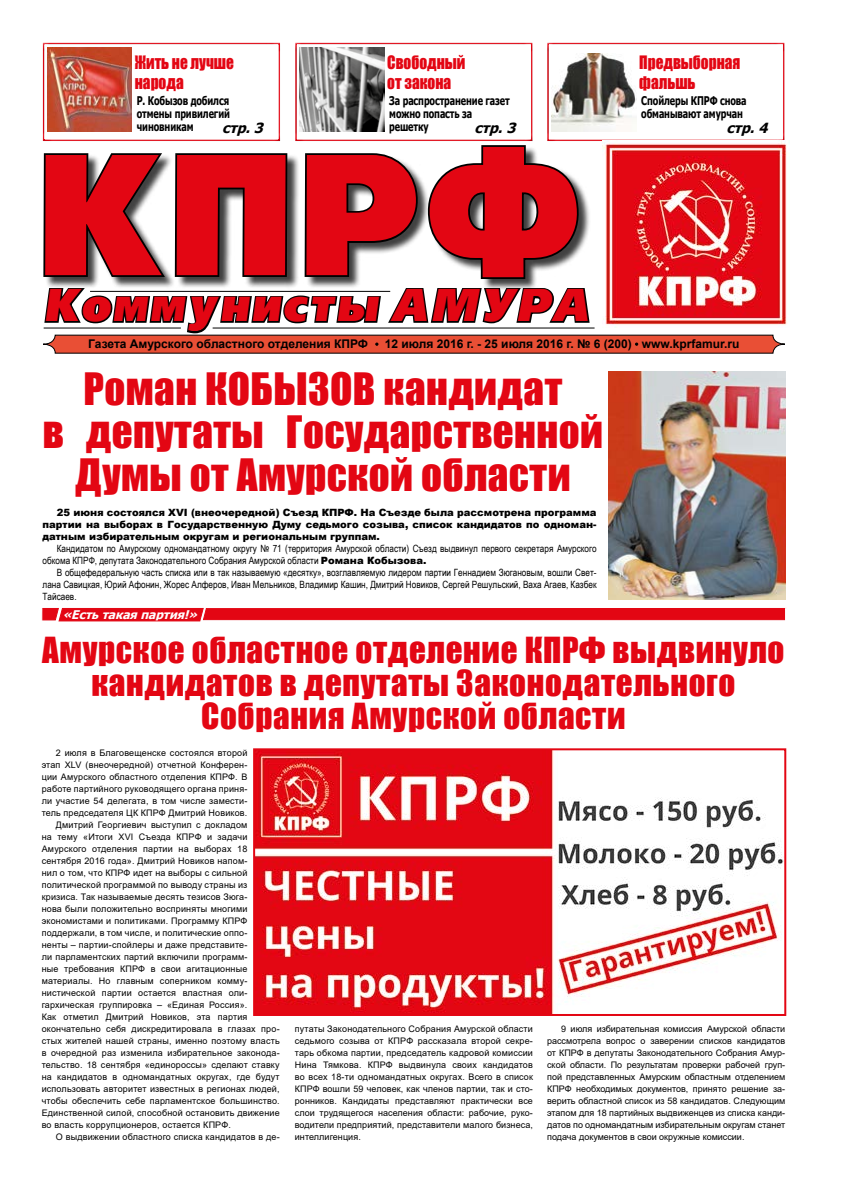
<style>
.page{position:relative;width:842px;height:1191px;background:#fff}
.page>*{position:absolute;margin:0;border:0;box-sizing:border-box;transform-origin:0 0}
.t1{font:italic 171.6px "Free Set Extra CTT";color:#e30613;scale:.89 1}
.t2{font:italic 45.7px "Free Set Extra CTT";letter-spacing:.07em;color:#e30613;scale:.93 1}
.t3{font:41px/43px "Impact";letter-spacing:.01em;color:#e30613;text-align:center}
.t4{font:33px/33px "Impact";letter-spacing:.02em;color:#e30613;text-align:center}
.t5{font:17px/20px "Impact";color:#e30613;scale:.9 1}
.t6{font:italic 700 14px "Tahoma";color:#000}
.t7{font:700 12px/13px "Tahoma";letter-spacing:-.01em;color:#000;scale:.75 1}
.t8{font:700 12px "Arial";color:#000}
.t9{font:italic 700 12px "Tahoma";color:#fff}
.t10{font:10px/12px "Arial Narrow";color:#000}
.t11{font:900 10px/12px "Arial";color:#000;text-align:justify}
.t12{font:9px/12px "Arial";letter-spacing:.02em;color:#000;text-align:justify}
.s1{font-family:"Arial";font-weight:900}
</style>
<div class="page">
<div style="left:543px;top:38px;width:249px;height:104px;background:#000;opacity:.75"></div>
<img style="left:552px;top:54px;width:84px;height:77px">
<img style="left:602px;top:140px;width:187px;height:184px">
<div style="left:38px;top:38px;width:249px;height:104px;background:#000;opacity:.75"></div>
<img style="left:47px;top:48px;width:85px;height:83px">
<div style="left:291px;top:38px;width:249px;height:104px;background:#000;opacity:.75"></div>
<img style="left:300px;top:48px;width:84px;height:83px">
<svg style="left:43px;top:143px;width:743px;height:358px"></svg>
<svg style="left:41px;top:608px;width:744px;height:14px;background:#e62530"></svg>
<img style="left:256px;top:751px;width:527px;height:262px">
<div style="left:253px;top:748px;width:533px;height:268px;border:2px solid #e30613"></div>
<img style="left:609px;top:372px;width:176px;height:227px">
<h3 class="t5" style="left:135px;top:51px;width:112px">Жить не лучше народа</h3>
<h3 class="t6" style="left:222px;top:118px;width:48px">стр.3</h3>
<h3 class="t7" style="left:137px;top:95px;width:126px;text-align:justify">Р. Кобызов добился отмены привилегий чиновникам</h3>
<h3 class="t5" style="left:387px;top:51px;width:88px">Свободный от закона</h3>
<h3 class="t7" style="left:389px;top:95px;width:162px">За распространение газет можно попасть за решетку</h3>
<h3 class="t6" style="left:474px;top:118px;width:48px">стр.3</h3>
<h1 class="t1" style="left:38px;top:116px;width:612px">КПРФ</h1>
<h2 class="t2" style="left:44px;top:279px;width:586px">Коммунисты АМУРА</h2>
<h3 class="t5" style="left:639px;top:51px;width:114px">Предвыборная фальшь</h3>
<h3 class="t6" style="left:726px;top:118px;width:48px">стр.4</h3>
<h3 class="t7" style="left:641px;top:95px;width:142px">Спойлеры КПРФ снова обманывают амурчан</h3>
<h3 class="t8" style="left:88px;top:335px;width:281px">Газета Амурского областного отделения КПРФ</h3>
<h3 class="t8" style="left:385px;top:335px;width:356px">12 июля 2016 г. - 25 июля 2016 г. № 6 (200) www.kprfamur.ru</h3>
<h3 class="t3" style="left:43px;top:367px;width:562px">Роман КОБЫЗОВ кандидат<br>в депутаты Государственной<br>Думы от Амурской области</h3>
<p class="t11" style="left:43px;top:506px;width:555px;text-indent:14px">25 июня состоялся XVI (внеочередной) Съезд КПРФ. На Съезде была рассмотрена программа партии на выборах в Государственную Думу седьмого созыва, список кандидатов по одноман&shy;датным избирательным округам и региональным группам.</p>
<p class="t10" style="left:43px;top:542px;width:555px;text-indent:14px">Кандидатом по Амурскому одномандатному округу № 71 (территория Амурской области) Съезд выдвинул первого секретаря Амурского обкома КПРФ, депутата Законодательного Собрания Амурской области <span class="s1">Романа Кобызова.</span></p>
<p class="t10" style="left:43px;top:566px;width:555px;text-align:justify;text-indent:14px">В общефедеральную часть списка или в так называемую «десятку», возглавляемую лидером партии Геннадием Зюгановым, вошли Свет&shy;лана Савицкая, Юрий Афонин, Жорес Алферов, Иван Мельников, Владимир Кашин, Дмитрий Новиков, Сергей Решульский, Ваха Агаев, Казбек Тайсаев.</p>
<h3 class="t9" style="left:63px;top:606px;width:140px">«Естьтакаяпартия!»</h3>
<h3 class="t4" style="left:42px;top:632px;width:744px">Амурское областное отделение КПРФ выдвинуло кандидатов в депутаты Законодательного<br>Собрания Амурской области</h3>
<p class="t12" style="left:56px;top:747px;width:193px">2 июля в Благовещенске состоялся второй</p>
<p class="t12" style="left:42px;top:759px;width:207px">этап XLV (внеочередной) отчетной Конферен-</p>
<p class="t12" style="left:42px;top:771px;width:207px">ции Амурского областного отделения КПРФ. В</p>
<p class="t12" style="left:42px;top:783px;width:207px">работе партийного руководящего органа приня-</p>
<p class="t12" style="left:42px;top:795px;width:207px">ли участие 54 делегата, в том числе замести-</p>
<p class="t12" style="left:42px;top:807px;width:207px">тель председателя ЦК КПРФ Дмитрий Новиков.</p>
<p class="t12" style="left:56px;top:819px;width:193px">Дмитрий Георгиевич выступил с докладом</p>
<p class="t12" style="left:42px;top:831px;width:207px">на тему «Итоги XVI Съезда КПРФ и задачи</p>
<p class="t12" style="left:42px;top:843px;width:207px">Амурского отделения партии на выборах 18</p>
<p class="t12" style="left:42px;top:855px;width:207px">сентября 2016 года». Дмитрий Новиков напом-</p>
<p class="t12" style="left:42px;top:867px;width:207px">нил о том, что КПРФ идет на выборы с сильной</p>
<p class="t12" style="left:42px;top:879px;width:207px">политической программой по выводу страны из</p>
<p class="t12" style="left:42px;top:891px;width:207px">кризиса. Так называемые десять тезисов Зюга-</p>
<p class="t12" style="left:42px;top:903px;width:207px">нова были положительно восприняты многими</p>
<p class="t12" style="left:42px;top:915px;width:207px">экономистами и политиками. Программу КПРФ</p>
<p class="t12" style="left:42px;top:927px;width:207px">поддержали, в том числе, и политические оппо-</p>
<p class="t12" style="left:42px;top:939px;width:207px">ненты ‒ партии-спойлеры и даже представите-</p>
<p class="t12" style="left:42px;top:951px;width:207px">ли парламентских партий включили программ-</p>
<p class="t12" style="left:42px;top:963px;width:207px">ные требования КПРФ в свои агитационные</p>
<p class="t12" style="left:42px;top:975px;width:207px">материалы. Но главным соперником комму-</p>
<p class="t12" style="left:42px;top:987px;width:207px">нистической партии остается властная оли-</p>
<p class="t12" style="left:42px;top:999px;width:207px">гархическая группировка ‒ «Единая Россия».</p>
<p class="t12" style="left:42px;top:1011px;width:207px">Как отметил Дмитрий Новиков, эта партия</p>
<p class="t12" style="left:42px;top:1023px;width:239px">окончательно себя дискредитировала в глазах про-</p>
<p class="t12" style="left:42px;top:1035px;width:239px">стых жителей нашей страны, именно поэтому власть</p>
<p class="t12" style="left:42px;top:1047px;width:239px">в очередной раз изменила избирательное законода-</p>
<p class="t12" style="left:42px;top:1059px;width:239px">тельство. 18 сентября «единороссы» сделают ставку</p>
<p class="t12" style="left:42px;top:1071px;width:239px">на кандидатов в одномандатных округах, где будут</p>
<p class="t12" style="left:42px;top:1083px;width:239px">использовать авторитет известных в регионах людей,</p>
<p class="t12" style="left:42px;top:1095px;width:239px">чтобы обеспечить себе парламентское большинство.</p>
<p class="t12" style="left:42px;top:1107px;width:239px">Единственной силой, способной остановить движение</p>
<p class="t12" style="left:42px;top:1119px;width:191px">во власть коррупционеров, остается КПРФ.</p>
<p class="t12" style="left:56px;top:1131px;width:225px">О выдвижении областного списка кандидатов в де-</p>
<p class="t12" style="left:295px;top:1023px;width:240px">путаты Законодательного Собрания Амурской области седьмого созыва от КПРФ рассказала второй секре&shy;тарь обкома партии, председатель кадровой комиссии Нина Тямкова. КПРФ выдвинула своих кандидатов во всех 18-ти одномандатных округах. Всего в список КПРФ вошли 59 человек, как членов партии, так и сто&shy;ронников. Кандидаты представляют практически все слои трудящегося населения области: рабочие, руко&shy;водители предприятий, представители малого бизнеса, интеллигенция.</p>
<p class="t12" style="left:547px;top:1023px;width:240px;text-indent:14px">9 июля избирательная комиссия Амурской области рассмотрела вопрос о заверении списков кандидатов от КПРФ в депутаты Законодательного Собрания Амур&shy;ской области. По результатам проверки рабочей груп&shy;пой представленных Амурским областным отделением КПРФ необходимых документов, принято решение за&shy;верить областной список из 58 кандидатов. Следующим этапом для 18 партийных выдвиженцев из списка канди&shy;датов по одномандатным избирательным округам станет подача документов в свои окружные комиссии.</p>
</div>
